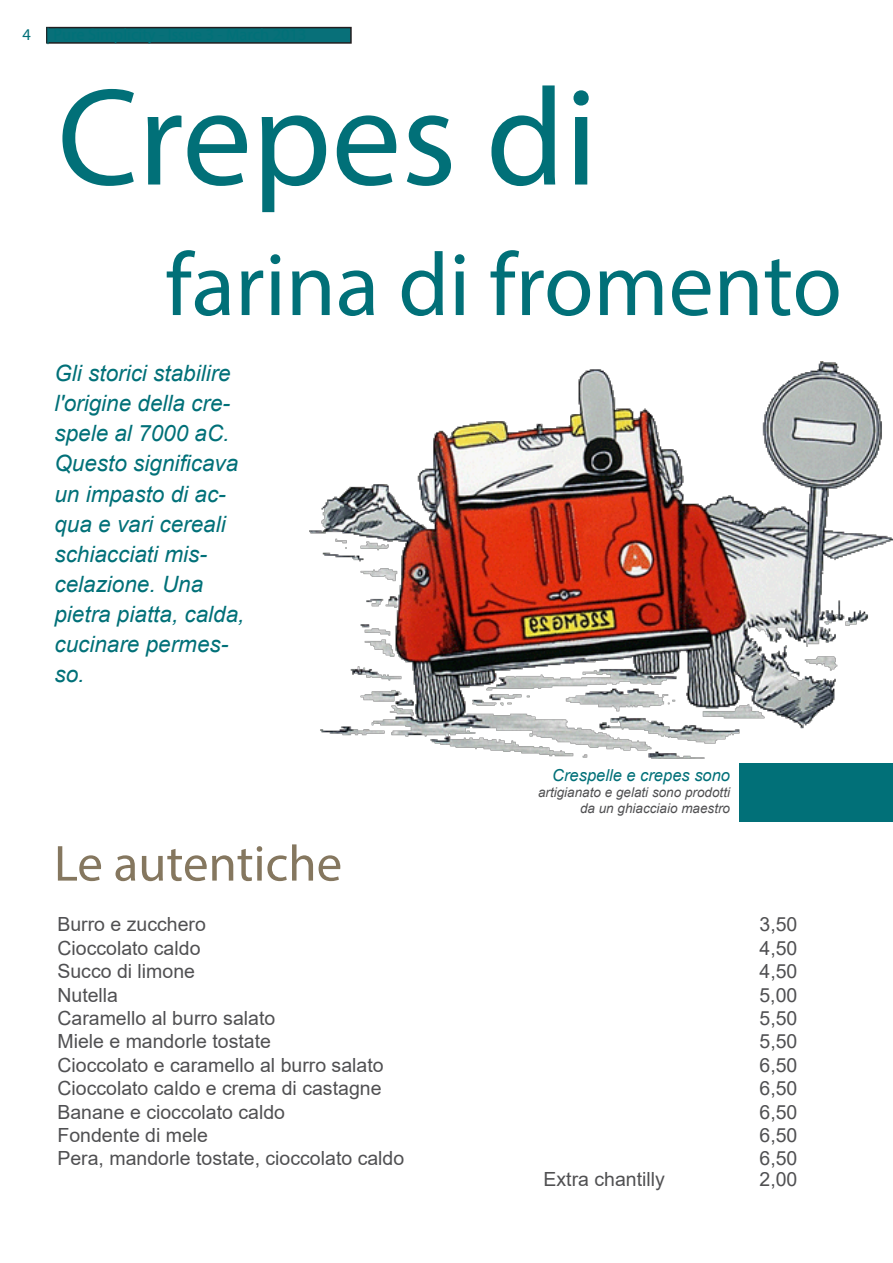
<style>
.page{position:relative;width:893px;height:1263px;background:#fff}
.page>*{position:absolute;margin:0;border:0;box-sizing:border-box;transform-origin:0 0}
._93_pt_Header{font:139.5px "Myriad Pro";color:#017078}
._93_pt_Header-2{font:90px "Myriad Pro";color:#017078}
._34_pt_Recipe_Header{font:51px "Myriad Pro";color:#85775f}
._15_pt_Italic{font:italic 22.5px/30px "Arial";color:#017078}
.t1{font:19.5px "Arial";color:#505052}
._9_pt_Photo_Tag_Info{font:italic 16.5px "Arial";color:#017078}
._9_pt_Photo_Tag_Info-2{font:italic 13.5px "Arial";color:#505052}
</style>
<div class="page">
<div style="left:740px;top:762px;width:153px;height:60px;background:#017078"></div>
<img style="left:309px;top:362px;width:584px;height:397px">
<div style="left:47px;top:28px;width:304px;height:15px;background:#087079"></div>
<div style="left:46px;top:27px;width:306px;height:17px;border:2px solid #231f20"></div>
<p class="_93_pt_Header" style="left:57px;top:52px;width:542px">Crepes di</p>
<p class="_93_pt_Header-2" style="left:165px;top:229px;width:678px">farina di fromento</p>
<p class="_15_pt_Italic" style="left:54px;top:359px;width:192px">Gli storici stabilire l'origine della cre&shy;spele al 7000 aC.<br>Questo significava un impasto di ac&shy;qua e vari cereali schiacciati mis&shy;celazione. Una pietra piatta, calda, cucinare permes&shy;so.</p>
<p class="_34_pt_Recipe_Header" style="left:54px;top:832px;width:290px">Le autentiche</p>
<p class="_9_pt_Photo_Tag_Info" style="left:552px;top:764px;width:179px">Crespelle e crepes sono</p>
<p class="_9_pt_Photo_Tag_Info-2" style="left:538px;top:783px;width:194px">artigianato e gelati sono prodotti</p>
<p class="_9_pt_Photo_Tag_Info-2" style="left:580px;top:799px;width:152px">da un ghiacciaio maestro</p>
<p class="t1" style="left:57px;top:911px;width:150px">Burro e zucchero</p>
<p class="t1" style="left:759px;top:911px;width:39px">3,50</p>
<p class="t1" style="left:57px;top:934px;width:145px">Cioccolato caldo</p>
<p class="t1" style="left:759px;top:934px;width:39px">4,50</p>
<p class="t1" style="left:57px;top:958px;width:139px">Succo di limone</p>
<p class="t1" style="left:759px;top:958px;width:39px">4,50</p>
<p class="t1" style="left:57px;top:981px;width:62px">Nutella</p>
<p class="t1" style="left:759px;top:981px;width:39px">5,00</p>
<p class="t1" style="left:57px;top:1005px;width:219px">Caramello al burro salato</p>
<p class="t1" style="left:759px;top:1005px;width:39px">5,50</p>
<p class="t1" style="left:57px;top:1028px;width:215px">Miele e mandorle tostate</p>
<p class="t1" style="left:759px;top:1028px;width:39px">5,50</p>
<p class="t1" style="left:57px;top:1051px;width:328px">Cioccolato e caramello al burro salato</p>
<p class="t1" style="left:759px;top:1051px;width:39px">6,50</p>
<p class="t1" style="left:57px;top:1075px;width:326px">Cioccolato caldo e crema di castagne</p>
<p class="t1" style="left:759px;top:1075px;width:39px">6,50</p>
<p class="t1" style="left:57px;top:1098px;width:229px">Banane e cioccolato caldo</p>
<p class="t1" style="left:759px;top:1098px;width:39px">6,50</p>
<p class="t1" style="left:57px;top:1122px;width:152px">Fondente di mele</p>
<p class="t1" style="left:759px;top:1122px;width:39px">6,50</p>
<p class="t1" style="left:57px;top:1145px;width:348px">Pera, mandorle tostate, cioccolato caldo</p>
<p class="t1" style="left:759px;top:1145px;width:39px">6,50</p>
<p class="t1" style="left:543px;top:1166px;width:123px">Extra chantilly</p>
<p class="t1" style="left:759px;top:1166px;width:39px">2,00</p>
</div>
